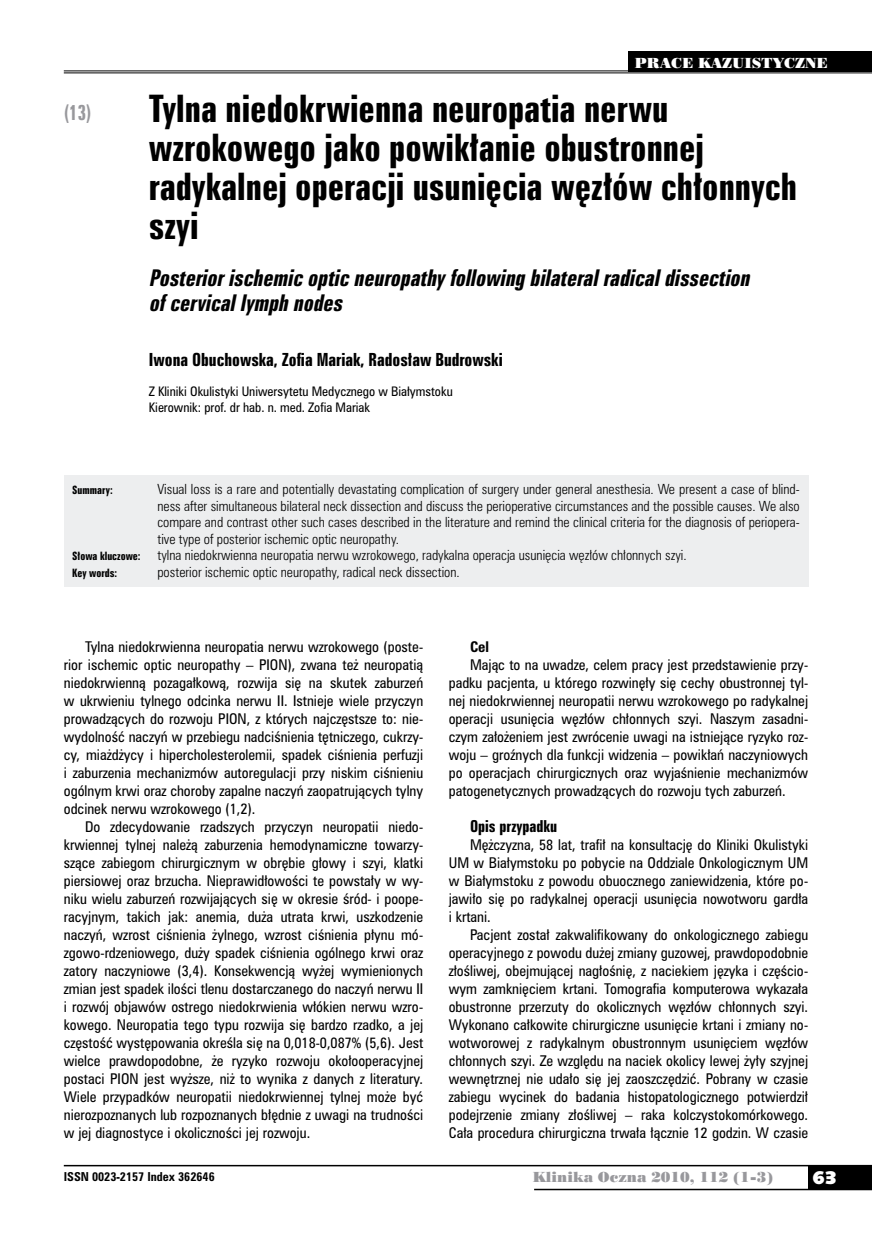
<style>
.page{position:relative;width:872px;height:1234px;background:#fff}
.page>*{position:absolute;margin:0;border:0;box-sizing:border-box;transform-origin:0 0}
.t1{font:34.5px/39px "Zurich Bd X Cn PL";color:#000}
.t2{font:italic 21px/25.5px "Zurich Bd X Cn PL";color:#000}
.t3{font:19.5px "Zurich Bd X Cn PL";color:#98989c;scale:.9 1}
.t4{font:18px "Humanst 531 U Blk PL";color:#fff}
.t5{font:16.5px "Zurich Bd X Cn PL";color:#000}
.t6{font:15px "Zurich Bd X Cn PL";color:#000}
.t7{font:13.5px/18px "Zurich Cn PL";color:#000;text-align:justify}
.t8{font:13.5px "Poster Bodoni PL";color:#98989c}
.t9{font:13.5px "Poster Bodoni PL";color:#fff}
.t10{font:700 13.5px "Zurich Cn PL";color:#000}
.t11{font:12.75px/16.5px "Zurich Lt Cn PL";color:#000;text-align:justify}
.t12{font:12px/16.5px "Zurich Cn PL";color:#000}
.t13{font:700 11.25px "Zurich Cn PL";color:#000}
.t14{font:10.5px "Zurich Bd X Cn PL";color:#000}
</style>
<div class="page">
<div style="left:808px;top:1165px;width:64px;height:24px;background:#000"></div>
<hr style="left:64px;top:1164px;width:808px;height:2px;background:#000">
<hr style="left:534px;top:1188px;width:338px;height:1px;background:#000">
<div style="left:64px;top:475px;width:744px;height:111px;background:#edeeef"></div>
<hr style="left:64px;top:70px;width:808px;height:1px;background:#000">
<hr style="left:64px;top:72px;width:808px;height:1px;background:#000">
<div style="left:628px;top:51px;width:244px;height:21px;background:#000"></div>
<h3 class="t3" style="left:64px;top:100px;width:32px">(13)</h3>
<p class="t9" style="left:635px;top:54px;width:195px">PRACE KAZUISTYCZNE</p>
<h1 class="t1" style="left:149px;top:89px;width:650px">Tylna niedokrwienna neuropatia nerwu wzrokowego jako powikłanie obustronnej radykalnej operacji usunięcia węzłów chłonnych szyi</h1>
<h2 class="t2" style="left:149px;top:265px;width:607px">Posteriorischemicopticneuropathyfollowingbilateralradicaldissection ofcervicallymph nodes</h2>
<p class="t5" style="left:149px;top:349px;width:355px">Iwona Obuchowska, Zofia Mariak, Radosław Budrowski</p>
<p class="t12" style="left:149px;top:382px;width:305px">Z Kliniki Okulistyki Uniwersytetu Medycznego w Białymstoku<br>Kierownik: prof. dr hab. n. med. Zofia Mariak</p>
<p class="t14" style="left:72px;top:483px;width:42px">Summary:</p>
<p class="t11" style="left:157px;top:480px;width:644px">Visual loss is a rare and potentially devastating complication of surgery under general anesthesia. We present a case of blind&shy;ness after simultaneous bilateral neck dissection and discuss the perioperative circumstances and the possible causes. We also compare and contrast other such cases described in the literature and remind the clinical criteria for the diagnosis of periopera&shy;tive type of posterior ischemic optic neuropathy.</p>
<p class="t14" style="left:72px;top:549px;width:70px">Słowa kluczowe:</p>
<p class="t11" style="left:157px;top:546px;width:531px">tylna niedokrwienna neuropatia nerwu wzrokowego, radykalna operacja usunięcia węzłów chłonnych szyi.</p>
<p class="t14" style="left:72px;top:565px;width:46px">Key words:</p>
<p class="t11" style="left:157px;top:563px;width:304px">posterior ischemic optic neuropathy, radical neck dissection.</p>
<p class="t7" style="left:64px;top:637px;width:361px;text-indent:21px">Tylna niedokrwienna neuropatia nerwu wzrokowego (poste&shy;rior ischemic optic neuropathy – PION), zwana też neuropatią niedokrwienną pozagałkową, rozwija się na skutek zaburzeń w ukrwieniu tylnego odcinka nerwu II. Istnieje wiele przyczyn prowadzących do rozwoju PION, z których najczęstsze to: nie&shy;wydolność naczyń w przebiegu nadciśnienia tętniczego, cukrzy&shy;cy, miażdżycy i hipercholesterolemii, spadek ciśnienia perfuzji i zaburzenia mechanizmów autoregulacji przy niskim ciśnieniu ogólnym krwi oraz choroby zapalne naczyń zaopatrujących tylny odcinek nerwu wzrokowego (1,2).</p>
<p class="t7" style="left:64px;top:817px;width:361px;text-indent:21px">Do zdecydowanie rzadszych przyczyn neuropatii niedo&shy;krwiennej tylnej należą zaburzenia hemodynamiczne towarzy&shy;szące zabiegom chirurgicznym w obrębie głowy i szyi, klatki piersiowej oraz brzucha. Nieprawidłowości te powstały w wy&shy;niku wielu zaburzeń rozwijających się w okresie śród- i poope&shy;racyjnym, takich jak: anemia, duża utrata krwi, uszkodzenie naczyń, wzrost ciśnienia żylnego, wzrost ciśnienia płynu mó&shy;zgowo-rdzeniowego, duży spadek ciśnienia ogólnego krwi oraz zatory naczyniowe (3,4). Konsekwencją wyżej wymienionych zmian jest spadek ilości tlenu dostarczanego do naczyń nerwu II i rozwój objawów ostrego niedokrwienia włókien nerwu wzro&shy;kowego. Neuropatia tego typu rozwija się bardzo rzadko, a jej częstość występowania określa się na 0,018-0,087% (5,6). Jest wielce prawdopodobne, że ryzyko rozwoju okołooperacyjnej postaci PION jest wyższe, niż to wynika z danych z literatury.<br>Wiele przypadków neuropatii niedokrwiennej tylnej może być nierozpoznanych lub rozpoznanych błędnie z uwagi na trudności w jej diagnostyce i okoliczności jej rozwoju.</p>
<p class="t10" style="left:470px;top:637px;width:21px">Cel</p>
<p class="t7" style="left:449px;top:655px;width:361px;text-indent:21px">Mając to na uwadze, celem pracy jest przedstawienie przy&shy;padku pacjenta, u którego rozwinęły się cechy obustronnej tyl&shy;nej niedokrwiennej neuropatii nerwu wzrokowego po radykalnej operacji usunięcia węzłów chłonnych szyi. Naszym zasadni&shy;czym założeniem jest zwrócenie uwagi na istniejące ryzyko roz&shy;woju – groźnych dla funkcji widzenia – powikłań naczyniowych po operacjach chirurgicznych oraz wyjaśnienie mechanizmów patogenetycznych prowadzących do rozwoju tych zaburzeń.</p>
<p class="t6" style="left:470px;top:816px;width:89px">Opis przypadku</p>
<p class="t7" style="left:449px;top:835px;width:361px;text-indent:21px">Mężczyzna, 58 lat, trafił na konsultację do Kliniki Okulistyki UM w Białymstoku po pobycie na Oddziale Onkologicznym UM w Białymstoku z powodu obuocznego zaniewidzenia, które po&shy;jawiło się po radykalnej operacji usunięcia nowotworu gardła i krtani.</p>
<p class="t7" style="left:449px;top:925px;width:361px;text-indent:21px">Pacjent został zakwalifikowany do onkologicznego zabiegu operacyjnego z powodu dużej zmiany guzowej, prawdopodobnie złośliwej, obejmującej nagłośnię, z naciekiem języka i częścio&shy;wym zamknięciem krtani. Tomografia komputerowa wykazała obustronne przerzuty do okolicznych węzłów chłonnych szyi.<br>Wykonano całkowite chirurgiczne usunięcie krtani i zmiany no&shy;wotworowej z radykalnym obustronnym usunięciem węzłów chłonnych szyi. Ze względu na naciek okolicy lewej żyły szyjnej wewnętrznej nie udało się jej zaoszczędzić. Pobrany w czasie zabiegu wycinek do badania histopatologicznego potwierdził podejrzenie zmiany złośliwej – raka kolczystokomórkowego.<br>Cała procedura chirurgiczna trwała łącznie 12 godzin. W czasie</p>
<p class="t13" style="left:64px;top:1168px;width:152px">ISSN 0023-2157 Index 362646</p>
<p class="t8" style="left:532px;top:1168px;width:242px">Klinika Oczna 2010, 112 (1-3)</p>
<h3 class="t4" style="left:812px;top:1165px;width:26px">63</h3>
</div>
